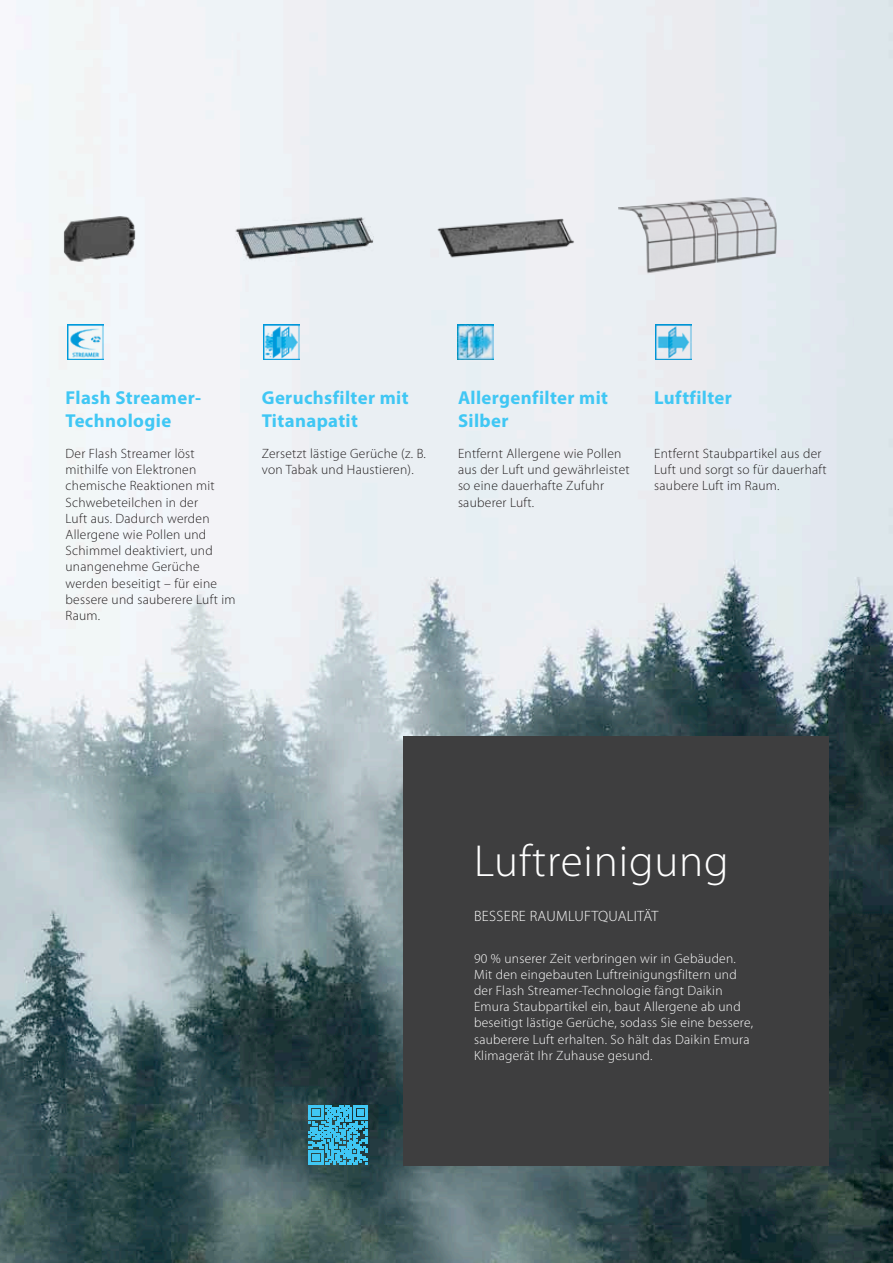
<style>
.page{position:relative;width:893px;height:1263px;background:#fff}
.page>*{position:absolute;margin:0;border:0;box-sizing:border-box;transform-origin:0 0}
.t1{font:300 45px "Myriad Pro";letter-spacing:.02em;color:#fff}
.t2{font:700 18.75px/22.5px "Myriad Pro";letter-spacing:.02em;color:#40c7f4}
.t3{font:300 15px "Myriad Pro";letter-spacing:.02em;color:#fff}
.t4{font:300 13.5px/16.2px "Myriad Pro";letter-spacing:.02em;color:#231f20}
.t5{font:300 13.5px/16.2px "Myriad Pro";letter-spacing:.02em;color:#fff}
</style>
<div class="page">
<img style="left:0;top:0;width:893px;height:1263px">
<div style="left:404px;top:736px;width:425px;height:430px;background:#3e3e3f"></div>
<img style="left:68px;top:324px;width:35px;height:36px">
<img style="left:264px;top:324px;width:35px;height:36px">
<img style="left:458px;top:324px;width:35px;height:36px">
<img style="left:655px;top:324px;width:36px;height:36px">
<img style="left:41px;top:203px;width:106px;height:73px">
<img style="left:228px;top:193px;width:156px;height:80px">
<img style="left:420px;top:168px;width:171px;height:135px">
<img style="left:618px;top:168px;width:172px;height:135px">
<svg style="left:309px;top:1105px;width:59px;height:59px;background:#39a3c4"></svg>
<h2 class="t2" style="left:66px;top:386px;width:137px">Flash Streamer-<br>Technologie</h2>
<p class="t4" style="left:66px;top:446px;width:171px">Der Flash Streamer löst mithilfe von Elektronen chemische Reaktionen mit<br>Schwebeteilchen in der<br>Luft aus. Dadurch werden<br>Allergene wie Pollen und<br>Schimmel deaktiviert, und unangenehme Gerüche werden beseitigt – für eine bessere und sauberere Luft im<br>Raum.</p>
<h2 class="t2" style="left:262px;top:386px;width:148px">Geruchsfilter mit<br>Titanapatit</h2>
<p class="t4" style="left:262px;top:446px;width:166px">Zersetzt lästige Gerüche (z. B. von Tabak und Haustieren).</p>
<h2 class="t2" style="left:458px;top:386px;width:152px">Allergenfilter mit<br>Silber</h2>
<p class="t4" style="left:458px;top:446px;width:173px">Entfernt Allergene wie Pollen aus der Luft und gewährleistet so eine dauerhafte Zufuhr sauberer Luft.</p>
<h2 class="t2" style="left:654px;top:386px;width:79px">Luftfilter</h2>
<p class="t4" style="left:654px;top:446px;width:174px">Entfernt Staubpartikel aus der<br>Luft und sorgt so für dauerhaft saubere Luft im Raum.</p>
<h1 class="t1" style="left:474px;top:836px;width:256px">Luftreinigung</h1>
<p class="t3" style="left:474px;top:907px;width:186px">BESSERE RAUMLUFTQUALITÄT</p>
<p class="t5" style="left:474px;top:950px;width:281px">90 % unserer Zeit verbringen wir in Gebäuden.<br>Mit den eingebauten Luftreinigungsfiltern und der Flash Streamer-Technologie fängt Daikin Emura Staubpartikel ein, baut Allergene ab und beseitigt lästige Gerüche, sodass Sie eine bessere, sauberere Luft erhalten. So hält das Daikin Emura Klimagerät Ihr Zuhause gesund.</p>
</div>
